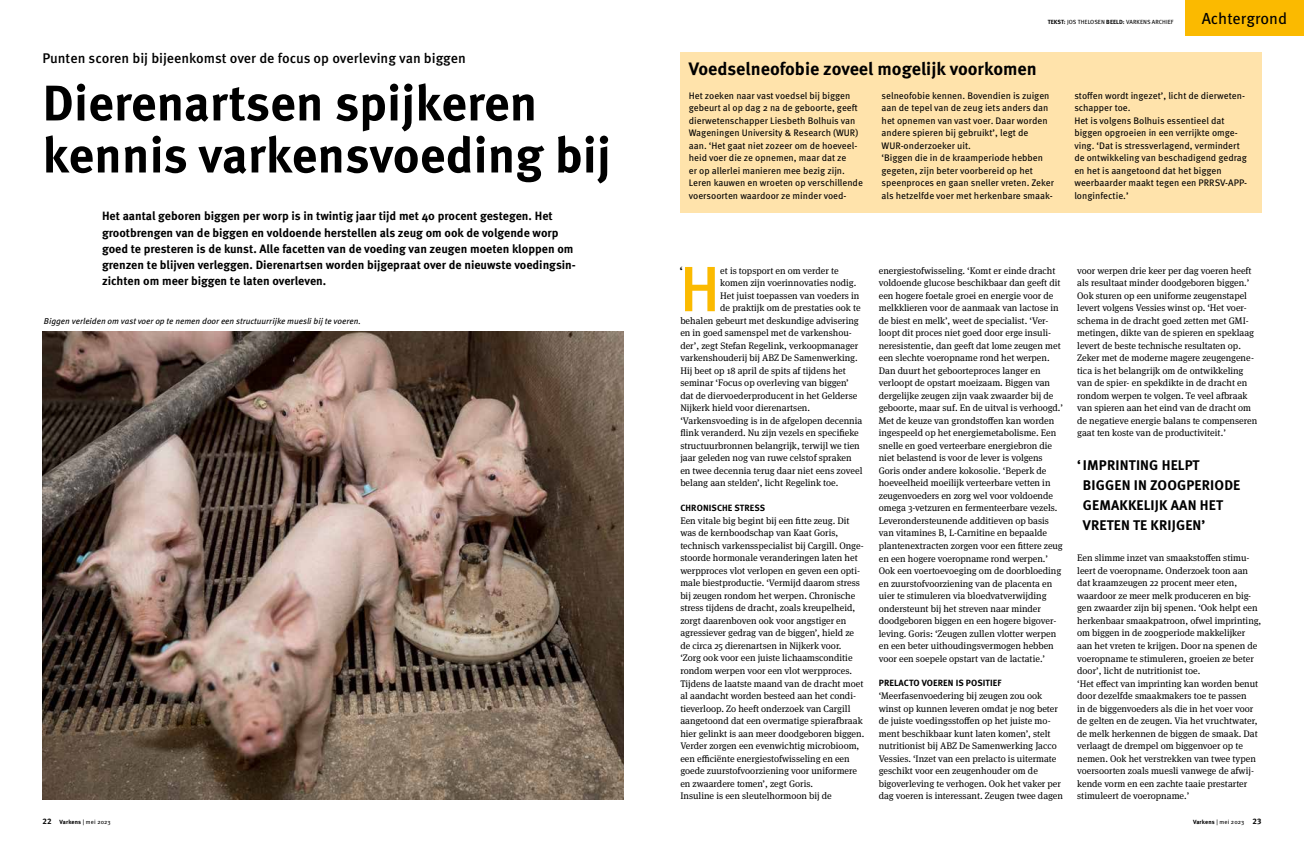
<style>
.page{position:relative;width:1304px;height:851px;background:#fff}
.page>*{position:absolute;margin:0;border:0;box-sizing:border-box;transform-origin:0 0}
.t1{font:500 63.9px "Meta OT";color:#fbba00}
.t2{font:700 50px/52px "Meta OT";color:#000}
.t3{font:700 18px "Meta OT";color:#000}
.t4{font:16px "Meta OT";color:#000}
.t5{font:700 14px/20px "Meta OT";letter-spacing:.01em;color:#000}
.t6{font:500 14px "Meta OT";color:#000}
.t7{font:13.3px "Meta Serif OT";color:#000}
.t8{font:700 12px/16px "Meta OT";color:#000}
.t9{font:9.5px/12.5px "Meta Serif OT";color:#000}
.t10{font:9.5px/12.5px "Meta OT";color:#000}
.t11{font:700 9px "Meta OT";letter-spacing:.01em;color:#000}
.t12{font:italic 8.5px "Meta OT";color:#000}
.t13{font:6px "Meta OT";letter-spacing:.01em;color:#000}
.s1{font-weight:700}
.s2{font-weight:700;font-size:8px}
</style>
<div class="page">
<img style="left:43px;top:332px;width:581px;height:467px">
<div style="left:1185px;top:0;width:119px;height:36px;background:#fbba00"></div>
<div style="left:680px;top:52px;width:581px;height:161px;background:#ffe3ab"></div>
<h3 class="t6" style="left:43px;top:50px;width:425px">Punten scoren bij bijeenkomst over de focus op overleving van biggen</h3>
<h2 class="t2" style="left:43px;top:78px;width:570px">Dierenartsen spijkeren kennis varkensvoeding bij</h2>
<p class="t8" style="left:102px;top:209px;width:475px">Het aantal geboren biggen per worp is in twintig jaar tijd met 40 procent gestegen. Het grootbrengen van de biggen en voldoende herstellen als zeug om ook de volgende worp goed te presteren is de kunst. Alle facetten van de voeding van zeugen moeten kloppen om grenzen te blijven verleggen. Dierenartsen worden bijgepraat over de nieuwste voedingsin&shy;zichten om meer biggen te laten overleven.</p>
<p class="t12" style="left:44px;top:316px;width:318px">Biggen verleiden om vast voer op te nemen door een structuurrijke muesli bij te voeren.</p>
<p class="t13" style="left:1048px;top:18px;width:127px"><span class="s1">TEKST:</span> JOS THELOSEN <span class="s1">BEELD:</span> VARKENS ARCHIEF</p>
<h3 class="t4" style="left:1202px;top:9px;width:87px">Achtergrond</h3>
<h3 class="t3" style="left:689px;top:58px;width:349px">Voedselneofobie zoveel mogelijk voorkomen</h3>
<p class="t10" style="left:689px;top:89px;width:176px">Het zoeken naar vast voedsel bij biggen gebeurt al op dag 2 na de geboorte, geeft dierwetenschapper Liesbeth Bolhuis van Wageningen University &amp; Research (WUR) aan. ‘Het gaat niet zozeer om de hoeveel&shy;heid voer die ze opnemen, maar dat ze<br>er op allerlei manieren mee bezig zijn.<br>Leren kauwen en wroeten op verschillende voersoorten waardoor ze minder voed-</p>
<p class="t10" style="left:882px;top:89px;width:174px">selneofobie kennen. Bovendien is zuigen aan de tepel van de zeug iets anders dan het opnemen van vast voer. Daar worden andere spieren bij gebruikt’, legt de WUR-onderzoeker uit.<br>‘Biggen die in de kraamperiode hebben gegeten, zijn beter voorbereid op het speenproces en gaan sneller vreten. Zeker als hetzelfde voer met herkenbare smaak-</p>
<p class="t10" style="left:1074px;top:89px;width:174px">stoffen wordt ingezet’, licht de dierweten&shy;schapper toe.<br>Het is volgens Bolhuis essentieel dat biggen opgroeien in een verrijkte omge&shy;ving. ‘Dat is stressverlagend, vermindert de ontwikkeling van beschadigend gedrag en het is aangetoond dat het biggen weerbaarder maakt tegen een PRRSV-APP&shy;longinfectie.’</p>
<h3 class="t7" style="left:680px;top:264px;width:5px">‘</h3>
<h1 class="t1" style="left:680px;top:252px;width:42px">H</h1>
<p class="t9" style="left:720px;top:264px;width:120px">et is topsport en om verder te</p>
<p class="t9" style="left:720px;top:277px;width:138px">komen zijn voerinnovaties nodig.</p>
<p class="t9" style="left:720px;top:289px;width:141px">Het juist toepassen van voeders in</p>
<p class="t9" style="left:720px;top:302px;width:142px">de praktijk om de prestaties ook te</p>
<p class="t9" style="left:680px;top:314px;width:180px">behalen gebeurt met deskundige advisering</p>
<p class="t9" style="left:680px;top:327px;width:173px">en in goed samenspel met de varkenshou-</p>
<p class="t9" style="left:680px;top:339px;width:179px">der’, zegt Stefan Regelink, verkoopmanager</p>
<p class="t9" style="left:680px;top:352px;width:179px">varkenshouderij bij ABZ De Samenwerking.</p>
<p class="t9" style="left:680px;top:364px;width:167px">Hij beet op 18 april de spits af tijdens het</p>
<p class="t9" style="left:680px;top:377px;width:170px">seminar ‘Focus op overleving van biggen’</p>
<p class="t9" style="left:680px;top:389px;width:179px">dat de diervoederproducent in het Gelderse</p>
<p class="t9" style="left:680px;top:402px;width:131px">Nijkerk hield voor dierenartsen.</p>
<p class="t9" style="left:680px;top:414px;width:184px">‘Varkensvoeding is in de afgelopen decennia</p>
<p class="t9" style="left:680px;top:427px;width:180px">flink veranderd. Nu zijn vezels en specifieke</p>
<p class="t9" style="left:680px;top:439px;width:181px">structuurbronnen belangrijk, terwijl we tien</p>
<p class="t9" style="left:680px;top:452px;width:173px">jaar geleden nog van ruwe celstof spraken</p>
<p class="t9" style="left:680px;top:464px;width:184px">en twee decennia terug daar niet eens zoveel</p>
<p class="t9" style="left:680px;top:477px;width:160px">belang aan stelden’, licht Regelink toe.</p>
<p class="t11" style="left:680px;top:503px;width:86px">CHRONISCHE STRESS</p>
<p class="t9" style="left:680px;top:514px;width:185px">Een vitale big begint bij een fitte zeug. Dit was de kernboodschap van Kaat Goris, technisch varkensspecialist bij Cargill. Onge&shy;stoorde hormonale veranderingen laten het werpproces vlot verlopen en geven een opti&shy;male biestproductie. ‘Vermijd daarom stress bij zeugen rondom het werpen. Chronische stress tijdens de dracht, zoals kreupelheid, zorgt daarenboven ook voor angstiger en agressiever gedrag van de biggen’, hield ze de circa 25 dierenartsen in Nijkerk voor. ‘Zorg ook voor een juiste lichaamsconditie rondom werpen voor een vlot werpproces.<br>Tijdens de laatste maand van de dracht moet al aandacht worden besteed aan het condi&shy;tieverloop. Zo heeft onderzoek van Cargill aangetoond dat een overmatige spierafbraak hier gelinkt is aan meer doodgeboren biggen.<br>Verder zorgen een evenwichtig microbioom, een efficiënte energiestofwisseling en een goede zuurstofvoorziening voor uniformere en zwaardere tomen’, zegt Goris.<br>Insuline is een sleutelhormoon bij de</p>
<p class="t9" style="left:879px;top:264px;width:186px">energiestofwisseling. ‘Komt er einde dracht voldoende glucose beschikbaar dan geeft dit een hogere foetale groei en energie voor de melkklieren voor de aanmaak van lactose in de biest en melk’, weet de specialist. ‘Ver&shy;loopt dit proces niet goed door erge insuli&shy;neresistentie, dan geeft dat lome zeugen met een slechte voeropname rond het werpen.<br>Dan duurt het geboorteproces langer en verloopt de opstart moeizaam. Biggen van dergelijke zeugen zijn vaak zwaarder bij de geboorte, maar suf. En de uitval is verhoogd.’ Met de keuze van grondstoffen kan worden ingespeeld op het energiemetabolisme. Een snelle en goed verteerbare energiebron die niet belastend is voor de lever is volgens Goris onder andere kokosolie. ‘Beperk de hoeveelheid moeilijk verteerbare vetten in zeugenvoeders en zorg wel voor voldoende omega 3-vetzuren en fermenteerbare vezels.<br>Leverondersteunende additieven op basis van vitamines B, L-Carnitine en bepaalde plantenextracten zorgen voor een fittere zeug en een hogere voeropname rond werpen.’ Ook een voertoevoeging om de doorbloeding en zuurstofvoorziening van de placenta en uier te stimuleren via bloedvatverwijding ondersteunt bij het streven naar minder doodgeboren biggen en een hogere bigover&shy;leving. Goris: ‘Zeugen zullen vlotter werpen en een beter uithoudingsvermogen hebben voor een soepele opstart van de lactatie.’</p>
<p class="t11" style="left:879px;top:678px;width:124px">PRELACTO VOEREN IS POSITIEF</p>
<p class="t9" style="left:879px;top:689px;width:186px">‘Meerfasenvoedering bij zeugen zou ook winst op kunnen leveren omdat je nog beter de juiste voedingsstoffen op het juiste mo&shy;ment beschikbaar kunt laten komen’, stelt nutritionist bij ABZ De Samenwerking Jacco Vessies. ‘Inzet van een prelacto is uitermate geschikt voor een zeugenhouder om de bigoverleving te verhogen. Ook het vaker per dag voeren is interessant. Zeugen twee dagen</p>
<p class="t9" style="left:1077px;top:264px;width:182px">voor werpen drie keer per dag voeren heeft als resultaat minder doodgeboren biggen.’ Ook sturen op een uniforme zeugenstapel levert volgens Vessies winst op. ‘Het voer&shy;schema in de dracht goed zetten met GMI&shy;metingen, dikte van de spieren en speklaag levert de beste technische resultaten op.<br>Zeker met de moderne magere zeugengene&shy;tica is het belangrijk om de ontwikkeling van de spier- en spekdikte in de dracht en rondom werpen te volgen. Te veel afbraak van spieren aan het eind van de dracht om de negatieve energie balans te compenseren gaat ten koste van de productiviteit.’</p>
<h3 class="t5" style="left:1083px;top:455px;width:159px;text-indent:-6px">‘IMPRINTING HELPT<br>BIGGEN IN ZOOGPERIODE<br>GEMAKKELIJK AAN HET<br>VRETEN TE KRIJGEN’</h3>
<p class="t9" style="left:1077px;top:552px;width:186px">Een slimme inzet van smaakstoffen stimu&shy;leert de voeropname. Onderzoek toon aan dat kraamzeugen 22 procent meer eten, waardoor ze meer melk produceren en big&shy;gen zwaarder zijn bij spenen. ‘Ook helpt een herkenbaar smaakpatroon, ofwel imprinting, om biggen in de zoogperiode makkelijker aan het vreten te krijgen. Door na spenen de voeropname te stimuleren, groeien ze beter door’, licht de nutritionist toe.<br>‘Het effect van imprinting kan worden benut door dezelfde smaakmakers toe te passen<br>in de biggenvoeders als die in het voer voor de gelten en de zeugen. Via het vruchtwater, de melk herkennen de biggen de smaak. Dat verlaagt de drempel om biggenvoer op te nemen. Ook het verstrekken van twee typen voersoorten zoals muesli vanwege de afwij&shy;kende vorm en een zachte taaie prestarter stimuleert de voeropname.’</p>
<p class="t13" style="left:43px;top:818px;width:70px"><span class="s2">22</span> <span class="s1">Varkens</span> | mei 2023</p>
<p class="t13" style="left:1193px;top:818px;width:70px"><span class="s1">Varkens</span> | mei 2023 <span class="s2">23</span></p>
</div>
